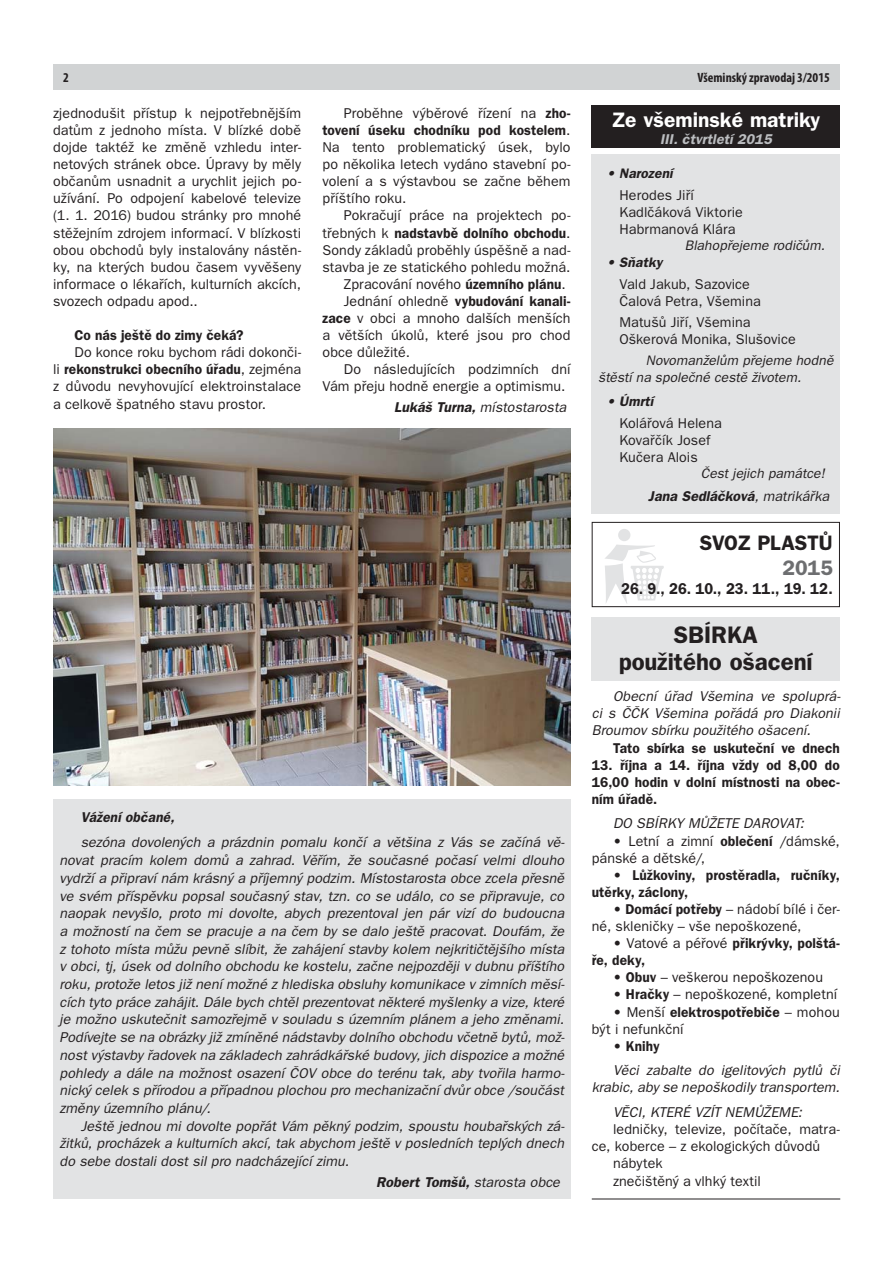
<style>
.page{position:relative;width:893px;height:1263px;background:#fff}
.page>*{position:absolute;margin:0;border:0;box-sizing:border-box;transform-origin:0 0}
.t1{font:600 24px/27.5px "ITC Franklin Gothic CE";color:#231f20;text-align:center}
.t2{font:600 21px "ITC Franklin Gothic CE";color:#fff}
.t3{font:600 21px "ITC Franklin Gothic CE";letter-spacing:-.005em;color:#231f20}
.t4{font:600 21px "ITC Franklin Gothic CE";color:#6d6e70}
.t5{font:600 15.75px "ITC Franklin Gothic CE";letter-spacing:.01em;color:#231f20;scale:.93 1}
.t6{font:italic 14.25px/17.7px "ITC Franklin Gothic CE";color:#231f20;text-align:justify}
.t7{font:14.25px/17.1px "ITC Franklin Gothic CE";letter-spacing:.005em;color:#231f20}
.t8{font:600 14.25px/17.1px "ITC Franklin Gothic CE";letter-spacing:.005em;color:#231f20;scale:.96 1}
.t9{font:italic 600 14.25px "ITC Franklin Gothic CE";color:#231f20}
.t10{font:italic 600 14.25px "ITC Franklin Gothic CE";letter-spacing:.005em;color:#bbbdc0}
.t11{font:italic 600 14.25px "ITC Franklin Gothic CE";color:#231f20;scale:.96 1}
.t12{font:italic 13.8px/16.5px "ITC Franklin Gothic CE";letter-spacing:.005em;color:#231f20}
.t13{font:italic 600 13.8px "ITC Franklin Gothic CE";letter-spacing:.01em;color:#231f20}
.t14{font:700 condensed 13.5px "Myriad Pro";color:#231f20}
.s1{font-weight:600}
.s2{font-weight:400}
.s3{font-style:normal}
.s4{font-weight:600;font-style:normal}
</style>
<div class="page">
<div style="left:592px;top:617px;width:248px;height:63px;background:#e2e3e4"></div>
<div style="left:618px;top:529px;width:12px;height:12px;background:#e2e3e4;border-radius:50%"></div>
<svg style="left:605px;top:544px;width:59px;height:59px"></svg>
<div style="left:53px;top:64px;width:787px;height:25px;background:#d1d3d4"></div>
<div style="left:592px;top:154px;width:248px;height:359px;background:#e2e3e4"></div>
<div style="left:592px;top:105px;width:248px;height:43px;background:#231f20"></div>
<div style="left:592px;top:522px;width:248px;height:85px;border:1px solid #231f20"></div>
<img style="left:53px;top:428px;width:517px;height:358px">
<div style="left:53px;top:799px;width:517px;height:400px;background:#e2e3e4"></div>
<hr style="left:592px;top:1198px;width:248px;height:1px;background:#231f20">
<p class="t14" style="left:63px;top:69px;width:7px">2</p>
<p class="t14" style="left:697px;top:69px;width:134px">Všeminský zpravodaj 3/2015</p>
<p class="t7" style="left:53px;top:106px;width:250px;text-align:justify">zjednodušit přístup k nejpotřebnějším datům z jednoho místa. V blízké době dojde taktéž ke změně vzhledu inter&shy;netových stránek obce. Úpravy by měly občanům usnadnit a urychlit jejich po&shy;užívání. Po odpojení kabelové televize (1. 1. 2016) budou stránky pro mnohé stěžejním zdrojem informací. V blízkosti obou obchodů byly instalovány nástěn&shy;ky, na kterých budou časem vyvěšeny informace o lékařích, kulturních akcích, svozech odpadu apod..</p>
<p class="t8" style="left:74px;top:327px;width:178px">Co nás ještě do zimy čeká?</p>
<p class="t7" style="left:53px;top:345px;width:250px;text-align:justify;text-indent:21px">Do konce roku bychom rádi dokonči&shy;li <span class="s1">rekonstrukci obecního úřadu</span>, zejména z důvodu nevyhovující elektroinstalace a celkově špatného stavu prostor.</p>
<p class="t7" style="left:322px;top:106px;width:250px;text-align:justify;text-indent:21px">Proběhne výběrové řízení na <span class="s1">zho&shy;tovení úseku chodníku pod kostelem</span>.<br>Na tento problematický úsek, bylo po několika letech vydáno stavební po&shy;volení a s výstavbou se začne během příštího roku.</p>
<p class="t7" style="left:344px;top:208px;width:228px">Pokračují práce na projektech po-</p>
<p class="t8" style="left:322px;top:224px;width:260px"><span class="s2">třebných k</span> nadstavbě dolního obchodu<span class="s2">.</span></p>
<p class="t7" style="left:322px;top:243px;width:250px">Sondy základů proběhly úspěšně a nad-</p>
<p class="t7" style="left:322px;top:260px;width:249px">stavba je ze statického pohledu možná.</p>
<p class="t7" style="left:344px;top:277px;width:224px">Zpracování nového <span class="s1">územního plánu</span>.</p>
<p class="t8" style="left:344px;top:292px;width:238px"><span class="s2">Jednání ohledně</span> vybudování kanali-</p>
<p class="t7" style="left:322px;top:311px;width:249px"><span class="s1">zace</span> v obci a mnoho dalších menších</p>
<p class="t7" style="left:322px;top:328px;width:250px">a větších úkolů, které jsou pro chod</p>
<p class="t7" style="left:322px;top:345px;width:89px">obce důležité.</p>
<p class="t7" style="left:344px;top:362px;width:228px">Do následujících podzimních dní</p>
<p class="t7" style="left:322px;top:379px;width:244px">Vám přeju hodně energie a optimismu.</p>
<p class="t6" style="left:394px;top:400px;width:173px"><span class="s1">Lukáš Turna,</span> místostarosta</p>
<p class="t11" style="left:81px;top:812px;width:99px">Vážení občané,</p>
<p class="t6" style="left:60px;top:835px;width:507px;text-indent:21px">sezóna dovolených a prázdnin pomalu končí a většina z Vás se začíná vě&shy;novat pracím kolem domů a zahrad. Věřím, že současné počasí velmi dlouho vydrží a připraví nám krásný a příjemný podzim. Místostarosta obce zcela přesně ve svém příspěvku popsal současný stav, tzn. co se událo, co se připravuje, co naopak nevyšlo, proto mi dovolte, abych prezentoval jen pár vizí do budoucna a možností na čem se pracuje a na čem by se dalo ještě pracovat. Doufám, že z tohoto místa můžu pevně slíbit, že zahájení stavby kolem nejkritičtějšího místa v obci, tj, úsek od dolního obchodu ke kostelu, začne nejpozději v dubnu příštího roku, protože letos již není možné z hlediska obsluhy komunikace v zimních měsí&shy;cích tyto práce zahájit. Dále bych chtěl prezentovat některé myšlenky a vize, které je možno uskutečnit samozřejmě v souladu s územním plánem a jeho změnami.<br>Podívejte se na obrázky již zmíněné nádstavby dolního obchodu včetně bytů, mož&shy;nost výstavby řadovek na základech zahrádkářské budovy, jich dispozice a možné pohledy a dále na možnost osazení ČOV obce do terénu tak, aby tvořila harmo&shy;nický celek s přírodou a případnou plochou pro mechanizační dvůr obce /součást změny územního plánu/.</p>
<p class="t6" style="left:60px;top:1118px;width:507px;text-indent:21px">Ještě jednou mi dovolte popřát Vám pěkný podzim, spoustu houbařských zá&shy;žitků, procházek a kulturních akcí, tak abychom ještě v posledních teplých dnech do sebe dostali dost sil pro nadcházející zimu.</p>
<p class="t9" style="left:376px;top:1177px;width:185px">Robert Tomšů, <span class="s2">starosta obce</span></p>
<h2 class="t2" style="left:611px;top:107px;width:210px">Ze všeminské matriky</h2>
<p class="t10" style="left:660px;top:134px;width:113px">III. čtvrtletí 2015</p>
<p class="t13" style="left:607px;top:168px;width:68px">• Narození</p>
<p class="t7" style="left:619px;top:187px;width:125px">Herodes Jiří<br>Kadlčáková Viktorie<br>Habrmanová Klára</p>
<p class="t12" style="left:685px;top:239px;width:142px">Blahopřejeme rodičům.</p>
<p class="t13" style="left:607px;top:257px;width:57px">• Sňatky</p>
<p class="t7" style="left:619px;top:276px;width:143px">Vald Jakub, Sazovice<br>Čalová Petra, Všemina</p>
<p class="t7" style="left:619px;top:315px;width:178px">Matušů Jiří, Všemina<br>Oškerová Monika, Slušovice</p>
<p class="t12" style="left:598px;top:354px;width:237px;text-indent:48px">Novomanželům přejeme hodně štěstí na společné cestě životem.</p>
<p class="t13" style="left:607px;top:396px;width:48px">• Úmrtí</p>
<p class="t7" style="left:619px;top:415px;width:104px">Kolářová Helena<br>Kovařčík Josef<br>Kučera Alois</p>
<p class="t12" style="left:701px;top:467px;width:126px">Čest jejich památce!</p>
<p class="t9" style="left:648px;top:491px;width:182px">Jana Sedláčková<span class="s2">, matrikářka</span></p>
<h2 class="t3" style="left:700px;top:531px;width:134px">SVOZ PLASTŮ</h2>
<h2 class="t4" style="left:782px;top:556px;width:52px">2015</h2>
<p class="t5" style="left:621px;top:580px;width:229px">26. 9., 26. 10., 23. 11., 19. 12.</p>
<h1 class="t1" style="left:619px;top:621px;width:196px">SBÍRKA<br>použitého ošacení</h1>
<p class="t6" style="left:592px;top:689px;width:250px;line-height:17.1px;text-indent:21px">Obecní úřad Všemina ve spoluprá&shy;ci s ČČK Všemina pořádá pro Diakonii Broumov sbírku použitého ošacení.</p>
<p class="t8" style="left:613px;top:739px;width:238px">Tato sbírka se uskuteční ve dnech</p>
<p class="t8" style="left:592px;top:756px;width:260px;text-align:justify">13. října a 14. října vždy od 8,00 do 16,00 hodin v dolní místnosti na obec&shy;ním úřadě.</p>
<p class="t6" style="left:613px;top:816px;width:193px">DO SBÍRKY MŮŽETE DAROVAT:</p>
<p class="t7" style="left:592px;top:833px;width:250px;text-indent:21px">• Letní a zimní <span class="s1">oblečení</span> /dámské, pánské a dětské/,</p>
<p class="t8" style="left:592px;top:866px;width:260px;text-indent:21px"><span class="s2">•</span> Lůžkoviny, prostěradla, ručníky, utěrky, záclony,</p>
<p class="t7" style="left:592px;top:902px;width:250px;text-indent:21px">• <span class="s1">Domácí potřeby</span> – nádobí bílé i čer&shy;né, skleničky – vše nepoškozené,</p>
<p class="t8" style="left:592px;top:935px;width:260px;text-indent:21px"><span class="s2">• Vatové a péřové</span> přikrývky, polštá&shy;ře, deky,</p>
<p class="t7" style="left:613px;top:970px;width:212px">• <span class="s1">Obuv</span> – veškerou nepoškozenou</p>
<p class="t7" style="left:613px;top:987px;width:226px">• <span class="s1">Hračky</span> – nepoškozené, kompletní</p>
<p class="t7" style="left:592px;top:1004px;width:250px;text-indent:21px">• Menší <span class="s1">elektrospotřebiče</span> – mohou být i nefunkční</p>
<p class="t6" style="left:613px;top:1035px;width:228px;line-height:24.6px"><span class="s3">•</span> <span class="s4">Knihy<br></span>Věci zabalte do igelitových pytlů či</p>
<p class="t6" style="left:613px;top:1077px;width:228px;line-height:24.6px;text-indent:-21px">krabic, aby se nepoškodily transportem.<br>VĚCI, KTERÉ VZÍT NEMŮŽEME:</p>
<p class="t7" style="left:613px;top:1122px;width:228px">ledničky, televize, počítače, matra-</p>
<p class="t7" style="left:592px;top:1139px;width:230px">ce, koberce – z ekologických důvodů</p>
<p class="t7" style="left:613px;top:1156px;width:51px">nábytek</p>
<p class="t7" style="left:613px;top:1173px;width:149px">znečištěný a vlhký textil</p>
</div>
